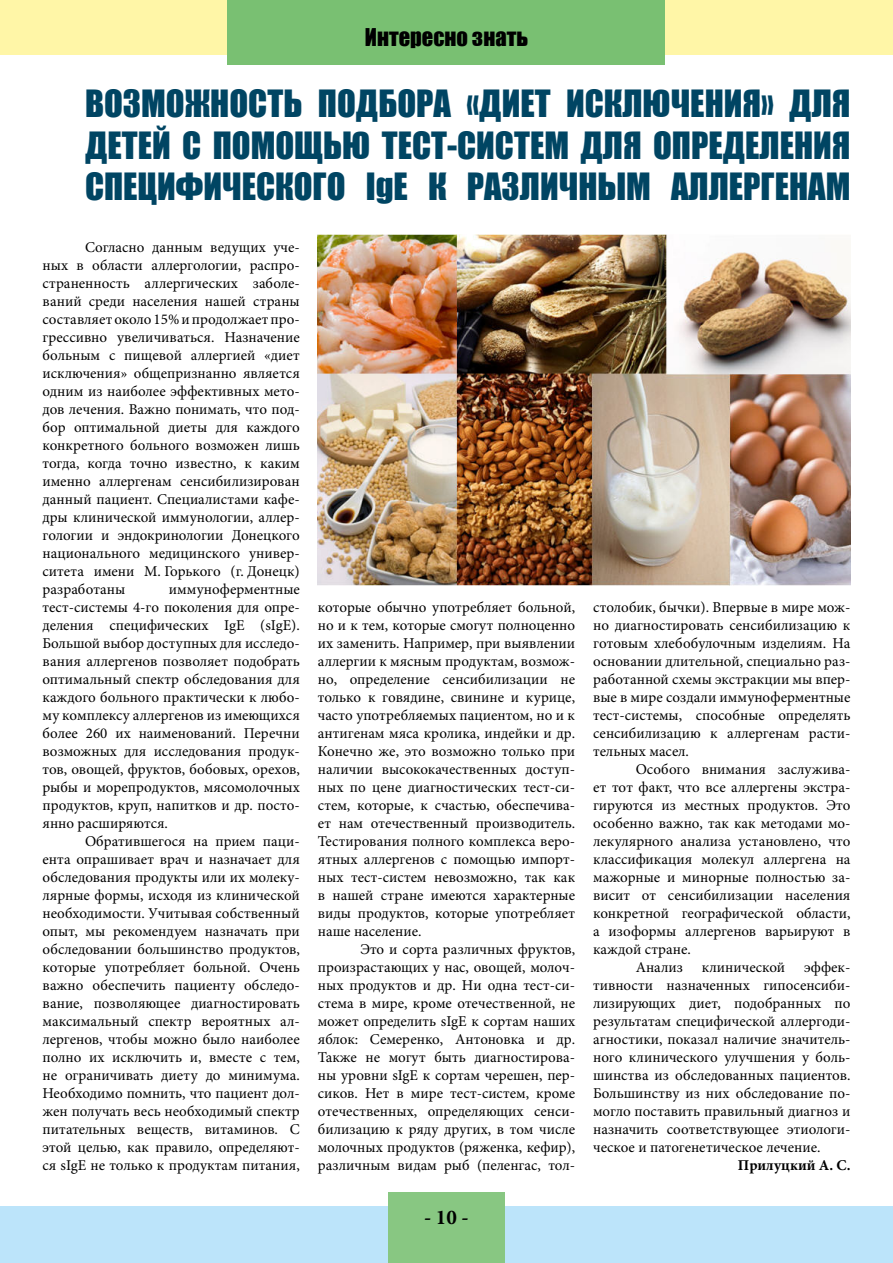
<style>
.page{position:relative;width:893px;height:1263px;background:#fff}
.page>*{position:absolute;margin:0;border:0;box-sizing:border-box;transform-origin:0 0}
.t1{font:34.5px/41.4px "Impact";color:#004563;text-align:justify}
.t2{font:22.5px "Impact";color:#000}
.t3{font:700 21px "Minion Pro";color:#000}
.t4{font:15px/18px "Minion Pro";color:#000;text-align:justify}
.t5{font:700 15px "Minion Pro";color:#000}
</style>
<div class="page">
<div style="left:0;top:1206px;width:893px;height:57px;background:#bce4fa"></div>
<div style="left:388px;top:1193px;width:117px;height:70px;background:#88c782"></div>
<div style="left:0;top:0;width:893px;height:54px;background:#fff6a7"></div>
<div style="left:228px;top:0;width:437px;height:65px;background:#79c072"></div>
<img style="left:318px;top:234px;width:532px;height:351px">
<h2 class="t2" style="left:365px;top:20px;width:165px">Интересно знать</h2>
<h1 class="t1" style="left:85px;top:82px;width:767px">ВОЗМОЖНОСТЬ ПОДБОРА «ДИЕТ ИСКЛЮЧЕНИЯ» ДЛЯ ДЕТЕЙ С ПОМОЩЬЮ ТЕСТ-СИСТЕМ ДЛЯ ОПРЕДЕЛЕНИЯ СПЕЦИФИЧЕСКОГО IgE К РАЗЛИЧНЫМ АЛЛЕРГЕНАМ</h1>
<p class="t4" style="left:43px;top:238px;width:259px;text-indent:43px">Согласно данным ведущих уче&shy;ных в области аллергологии, распро&shy;страненность аллергических заболе&shy;ваний среди населения нашей страны составляет около 15% и продолжает про&shy;грессивно увеличиваться. Назначение больным с пищевой аллергией «диет исключения» общепризнанно является одним из наиболее эффективных мето&shy;дов лечения. Важно понимать, что под&shy;бор оптимальной диеты для каждого конкретного больного возможен лишь тогда, когда точно известно, к каким именно аллергенам сенсибилизирован данный пациент. Специалистами кафе&shy;дры клинической иммунологии, аллер&shy;гологии и эндокринологии Донецкого национального медицинского универ&shy;ситета имени М. Горького (г. Донецк) разработаны</p>
<p class="t4" style="left:43px;top:580px;width:259px;text-indent:126px">иммуноферментные тест-системы 4-го поколения для опре&shy;деления специфических IgE (sIgE).<br>Большой выбор доступных для исследо&shy;вания аллергенов позволяет подобрать оптимальный спектр обследования для каждого больного практически к любо&shy;му комплексу аллергенов из имеющихся более 260 их наименований. Перечни возможных для исследования продук&shy;тов, овощей, фруктов, бобовых, орехов, рыбы и морепродуктов, мясомолочных продуктов, круп, напитков и др. посто&shy;янно расширяются.</p>
<p class="t4" style="left:43px;top:832px;width:259px;text-indent:43px">Обратившегося на прием паци&shy;ента опрашивает врач и назначает для обследования продукты или их молеку&shy;лярные формы, исходя из клинической необходимости. Учитывая собственный опыт, мы рекомендуем назначать при обследовании большинство продуктов, которые употребляет больной. Очень важно обеспечить пациенту обследо&shy;вание, позволяющее диагностировать максимальный спектр вероятных ал&shy;лергенов, чтобы можно было наиболее полно их исключить и, вместе с тем, не ограничивать диету до минимума.<br>Необходимо помнить, что пациент дол&shy;жен получать весь необходимый спектр питательных веществ, витаминов. С этой целью, как правило, определяют&shy;ся sIgE не только к продуктам питания,</p>
<p class="t4" style="left:318px;top:598px;width:259px">которые обычно употребляет больной, но и к тем, которые смогут полноценно их заменить. Например, при выявлении аллергии к мясным продуктам, возмож&shy;но, определение сенсибилизации не только к говядине, свинине и курице, часто употребляемых пациентом, но и к антигенам мяса кролика, индейки и др.<br>Конечно же, это возможно только при наличии высококачественных доступ&shy;ных по цене диагностических тест-си&shy;стем, которые, к счастью, обеспечива&shy;ет нам отечественный производитель.<br>Тестирования полного комплекса веро&shy;ятных аллергенов с помощью импорт&shy;ных тест-систем невозможно, так как в нашей стране имеются характерные виды продуктов, которые употребляет наше население.</p>
<p class="t4" style="left:318px;top:940px;width:259px;text-indent:43px">Это и сорта различных фруктов, произрастающих у нас, овощей, молоч&shy;ных продуктов и др. Ни одна тест-си&shy;стема в мире, кроме отечественной, не может определить sIgE к сортам наших яблок: Семеренко, Антоновка и др.<br>Также не могут быть диагностирова&shy;ны уровни sIgE к сортам черешен, пер&shy;сиков. Нет в мире тест-систем, кроме отечественных, определяющих сенси&shy;билизацию к ряду других, в том числе молочных продуктов (ряженка, кефир), различным видам рыб (пеленгас, тол-</p>
<h3 class="t3" style="left:424px;top:1202px;width:46px">- 10 -</h3>
<p class="t4" style="left:593px;top:598px;width:259px">столобик, бычки). Впервые в мире мож&shy;но диагностировать сенсибилизацию к готовым хлебобулочным изделиям. На основании длительной, специально раз&shy;работанной схемы экстракции мы впер&shy;вые в мире создали иммуноферментные тест-системы, способные определять сенсибилизацию к аллергенам расти&shy;тельных масел.</p>
<p class="t4" style="left:593px;top:760px;width:259px;text-indent:43px">Особого внимания заслужива&shy;ет тот факт, что все аллергены экстра&shy;гируются из местных продуктов. Это особенно важно, так как методами мо&shy;лекулярного анализа установлено, что классификация молекул аллергена на мажорные и минорные полностью за&shy;висит от сенсибилизации населения конкретной географической области, а изоформы аллергенов варьируют в каждой стране.</p>
<p class="t4" style="left:593px;top:958px;width:259px;text-indent:43px">Анализ клинической эффек&shy;тивности назначенных гипосенсиби&shy;лизирующих диет, подобранных по результатам специфической аллергоди&shy;агностики, показал наличие значитель&shy;ного клинического улучшения у боль&shy;шинства из обследованных пациентов.<br>Большинству из них обследование по&shy;могло поставить правильный диагноз и назначить соответствующее этиологи&shy;ческое и патогенетическое лечение.</p>
<p class="t5" style="left:738px;top:1155px;width:114px">Прилуцкий А. С.</p>
</div>
